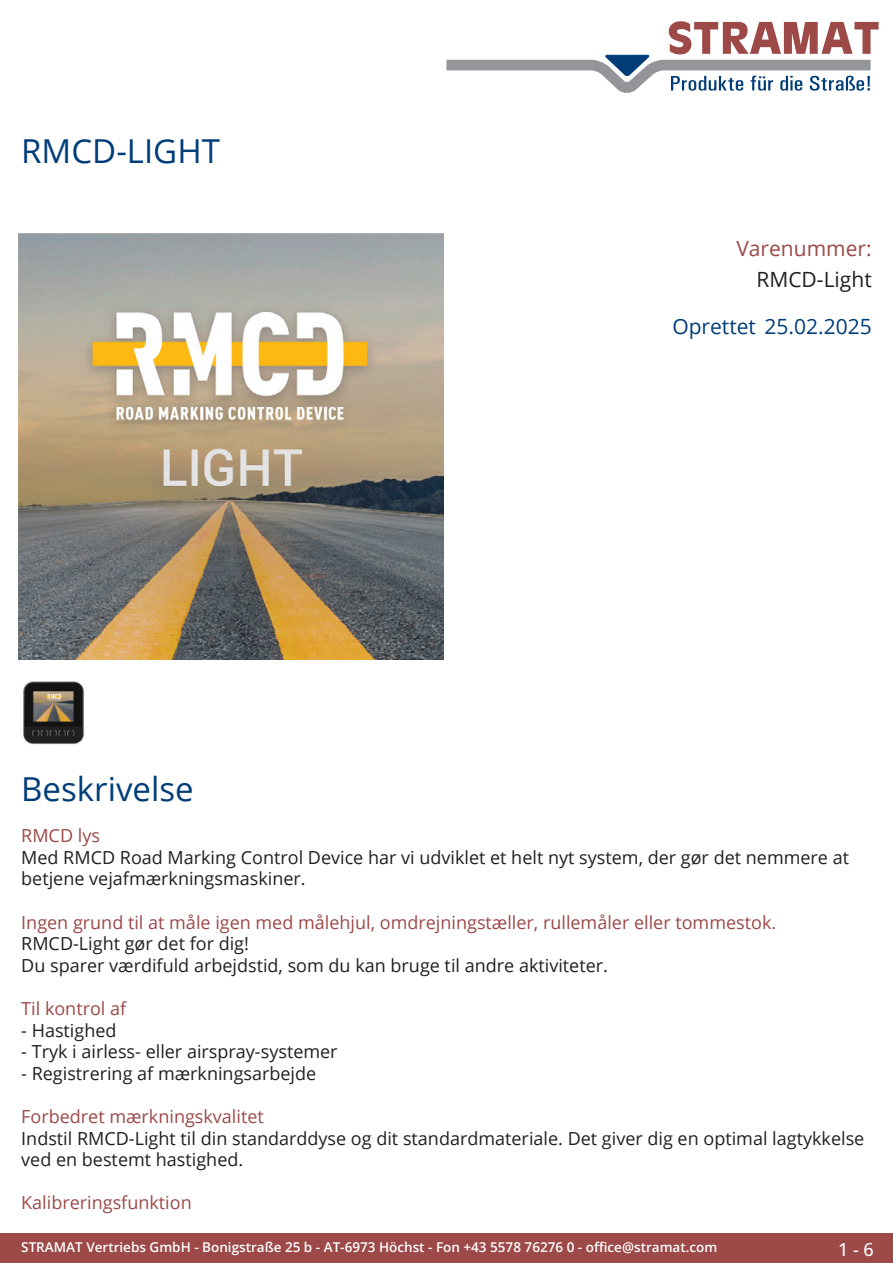
<style>
.page{position:relative;width:893px;height:1263px;background:#fff}
.page>*{position:absolute;margin:0;border:0;box-sizing:border-box;transform-origin:0 0}
.Produkttitel{font:33px "Open Sans";color:#003d78}
.Erstellungsdatum{font:21px "Open Sans";color:#003d78}
.TechDaten_Überschrif{font:21px "Open Sans";color:#9c4948}
.TechDaten_Inhalt{font:21px "Open Sans";color:#231f20}
.Beschreibung_Text{font:18px/21.6px "Open Sans";color:#231f20}
.Beschreibung_Text-2{font:18px "Open Sans";color:#9c4948}
.t1{font:500 18px "Open Sans";color:#fff}
.t2{font:600 13.5px "Open Sans";color:#fff}
.s1{color:#9c4948}
</style>
<div class="page">
<div style="left:0;top:1233px;width:893px;height:30px;background:#9c4948"></div>
<svg style="left:446px;top:21px;width:433px;height:72px"></svg>
<img style="left:18px;top:234px;width:425px;height:425px">
<img style="left:23px;top:681px;width:61px;height:63px">
<p class="Produkttitel" style="left:21px;top:128px;width:200px">RMCD-LIGHT</p>
<p class="TechDaten_Überschrif" style="left:736px;top:234px;width:137px">Varenummer:</p>
<p class="TechDaten_Inhalt" style="left:756px;top:265px;width:117px">RMCD-Light</p>
<p class="Erstellungsdatum" style="left:672px;top:312px;width:201px">Oprettet 25.02.2025</p>
<p class="Produkttitel" style="left:21px;top:766px;width:174px">Beskrivelse</p>
<p class="Beschreibung_Text" style="left:21px;top:824px;width:829px"><span class="s1">RMCD lys<br></span>Med RMCD Road Marking Control Device har vi udviklet et helt nyt system, der gør det nemmere at betjene vejafmærkningsmaskiner.</p>
<p class="Beschreibung_Text" style="left:21px;top:911px;width:756px"><span class="s1">Ingen grund til at måle igen med målehjul, omdrejningstæller, rullemåler eller tommestok.<br></span>RMCD-Light gør det for dig!<br>Du sparer værdifuld arbejdstid, som du kan bruge til andre aktiviteter.</p>
<p class="Beschreibung_Text-2" style="left:21px;top:996px;width:107px">Til kontrol af</p>
<p class="Beschreibung_Text" style="left:21px;top:1019px;width:97px">- Hastighed</p>
<p class="Beschreibung_Text" style="left:21px;top:1040px;width:318px">- Tryk i airless- eller airspray-systemer</p>
<p class="Beschreibung_Text" style="left:21px;top:1062px;width:297px">- Registrering af mærkningsarbejde</p>
<p class="Beschreibung_Text" style="left:21px;top:1105px;width:845px"><span class="s1">Forbedret mærkningskvalitet<br></span>Indstil RMCD-Light til din standarddyse og dit standardmateriale. Det giver dig en optimal lagtykkelse ved en bestemt hastighed.</p>
<p class="Beschreibung_Text-2" style="left:21px;top:1190px;width:172px">Kalibreringsfunktion</p>
<p class="t2" style="left:21px;top:1238px;width:698px">STRAMAT Vertriebs GmbH - Bonigstraße 25 b - AT-6973 Höchst - Fon +43 5578 76276 0 - office@stramat.com</p>
<p class="t1" style="left:838px;top:1237px;width:37px">1 - 6</p>
</div>
